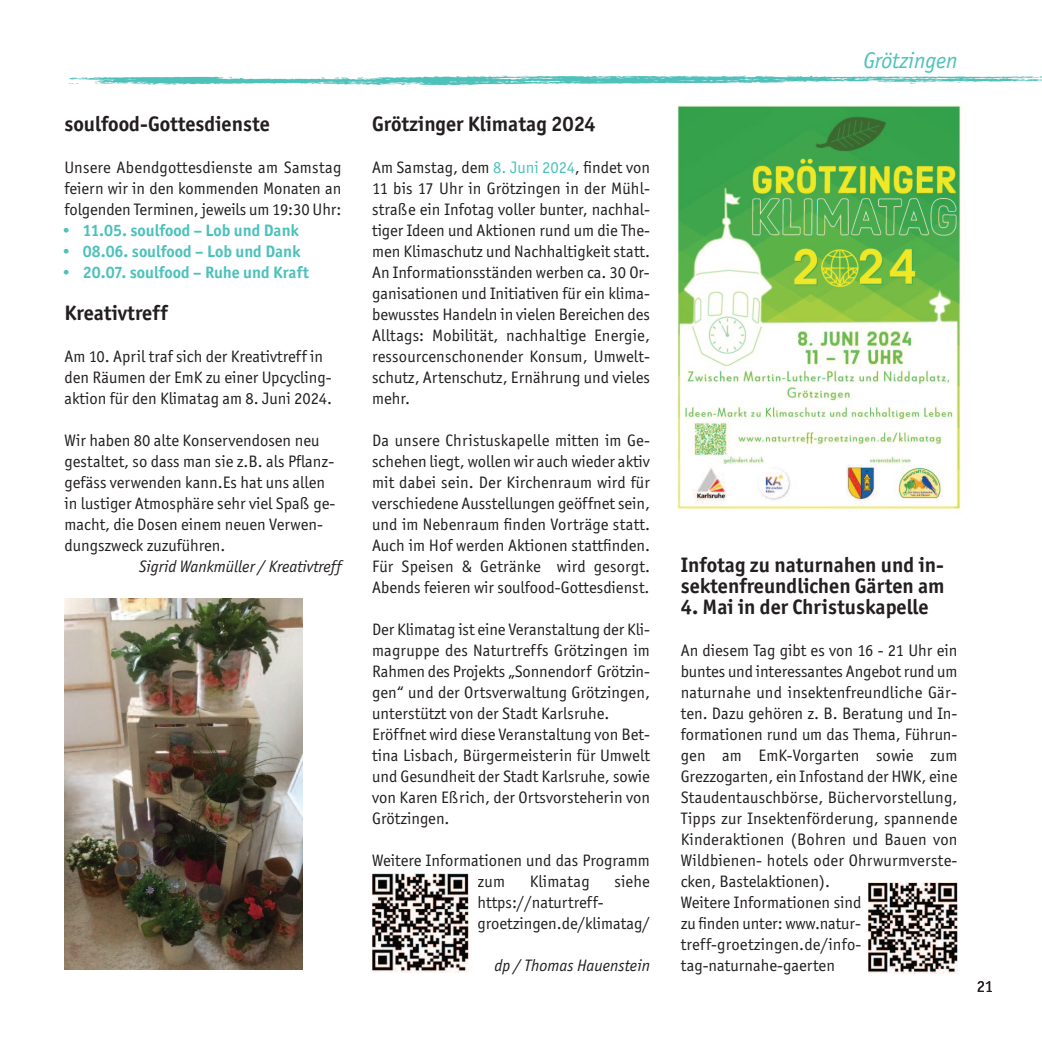
<style>
.page{position:relative;width:1042px;height:1042px;background:#fff}
.page>*{position:absolute;margin:0;border:0;box-sizing:border-box;transform-origin:0 0}
.t1{font:italic 22.75px "Officina Sans ITC Std";color:#4cc1bc}
.t2{font:700 21px/21px "Officina Sans ITC Std";color:#231f20}
.t3{font:16.62px/21px "Officina Sans ITC Std";color:#231f20}
.t4{font:700 16.62px "Officina Sans ITC Std";color:#4cc1bc}
.t5{font:italic 16.62px "Officina Sans ITC Std";color:#231f20}
.s1{color:#4cc1bc}
</style>
<div class="page">
<img style="left:68px;top:76px;width:974px;height:9px">
<img style="left:676px;top:101px;width:286px;height:412px">
<img style="left:64px;top:598px;width:238px;height:371px">
<img style="left:869px;top:882px;width:88px;height:91px">
<img style="left:372px;top:873px;width:97px;height:99px">
<h1 class="t1" style="left:863px;top:53px;width:96px">Grötzingen</h1>
<p class="t2" style="left:64px;top:116px;width:207px">soulfood-Gottesdienste</p>
<p class="t2" style="left:372px;top:116px;width:225px">Grötzinger Klimatag 2024</p>
<p class="t3" style="left:64px;top:159px;width:278px;text-align:justify">Unsere Abendgottesdienste am Samstag feiern wir in den kommenden Monaten an folgenden Terminen, jeweils um 19:30 Uhr:</p>
<p class="t4" style="left:62px;top:225px;width:238px">• 11.05. soulfood – Lob und Dank</p>
<p class="t4" style="left:62px;top:246px;width:240px">• 08.06. soulfood – Lob und Dank</p>
<p class="t4" style="left:62px;top:267px;width:249px">• 20.07. soulfood – Ruhe und Kraft</p>
<p class="t2" style="left:64px;top:305px;width:105px">Kreativtreff</p>
<p class="t3" style="left:64px;top:348px;width:269px">Am 10. April traf sich der Kreativtreff in den Räumen der EmK zu einer Upcycling&shy;aktion für den Klimatag am 8. Juni 2024.</p>
<p class="t3" style="left:64px;top:432px;width:272px">Wir haben 80 alte Konservendosen neu gestaltet, so dass man sie z.B. als Pflanz&shy;gefäss verwenden kann.Es hat uns allen in lustiger Atmosphäre sehr viel Spaß ge&shy;macht, die Dosen einem neuen Verwen&shy;dungszweck zuzuführen.</p>
<p class="t5" style="left:139px;top:561px;width:204px">Sigrid Wankmüller / Kreativtreff</p>
<p class="t2" style="left:681px;top:557px;width:265px">Infotag zu naturnahen und in&shy;sektenfreundlichen Gärten am</p>
<p class="t2" style="left:681px;top:599px;width:249px">4. Mai in der Christuskapelle</p>
<p class="t3" style="left:681px;top:642px;width:278px">An diesem Tag gibt es von 16 - 21 Uhr ein buntes und interessantes Angebot rund um naturnahe und insektenfreundliche Gär&shy;ten. Dazu gehören z. B. Beratung und In&shy;formationen rund um das Thema, Führun&shy;gen am EmK-Vorgarten sowie zum Grezzogarten, ein Infostand der HWK, eine Staudentauschbörse, Büchervorstellung, Tipps zur Insektenförderung, spannende Kinderaktionen (Bohren und Bauen von Wildbienen- hotels oder Ohrwurmverste&shy;cken, Bastelaktionen).<br>Weitere Informationen sind<br>zu finden unter: www.natur&shy;treff-groetzingen.de/info&shy;tag-naturnahe-gaerten</p>
<p class="t3" style="left:372px;top:159px;width:279px;text-align:justify">Am Samstag, dem <span class="s1">8. Juni 2024</span>, findet von 11 bis 17 Uhr in Grötzingen in der Mühl&shy;straße ein Infotag voller bunter, nachhal&shy;tiger Ideen und Aktionen rund um die The&shy;men Klimaschutz und Nachhaltigkeit statt.<br>An Informationsständen werben ca. 30 Or&shy;ganisationen und Initiativen für ein klima&shy;bewusstes Handeln in vielen Bereichen des Alltags: Mobilität, nachhaltige Energie, ressourcenschonender Konsum, Umwelt&shy;schutz, Artenschutz, Ernährung und vieles mehr.</p>
<p class="t3" style="left:372px;top:432px;width:279px;text-align:justify">Da unsere Christuskapelle mitten im Ge&shy;schehen liegt, wollen wir auch wieder aktiv mit dabei sein. Der Kirchenraum wird für verschiedene Ausstellungen geöffnet sein, und im Nebenraum finden Vorträge statt.<br>Auch im Hof werden Aktionen stattfinden.<br>Für Speisen &amp; Getränke wird gesorgt.<br>Abends feieren wir soulfood-Gottesdienst.</p>
<p class="t3" style="left:372px;top:621px;width:279px">Der Klimatag ist eine Veranstaltung der Kli&shy;magruppe des Naturtreffs Grötzingen im Rahmen des Projekts „Sonnendorf Grötzin&shy;gen“ und der Ortsverwaltung Grötzingen, unterstützt von der Stadt Karlsruhe.<br>Eröffnet wird diese Veranstaltung von Bet&shy;tina Lisbach, Bürgermeisterin für Umwelt und Gesundheit der Stadt Karlsruhe, sowie von Karen Eßrich, der Ortsvorsteherin von Grötzingen.</p>
<p class="t3" style="left:477px;top:852px;width:174px;text-indent:-105px">Weitere Informationen und das Programm zum</p>
<p class="t3" style="left:530px;top:873px;width:62px">Klimatag</p>
<p class="t3" style="left:614px;top:873px;width:37px">siehe</p>
<p class="t3" style="left:477px;top:894px;width:174px">https://naturtreff&shy;groetzingen.de/klimatag/</p>
<p class="t5" style="left:494px;top:960px;width:157px">dp / Thomas Hauenstein</p>
<p class="t3" style="left:976px;top:978px;width:18px">21</p>
</div>
